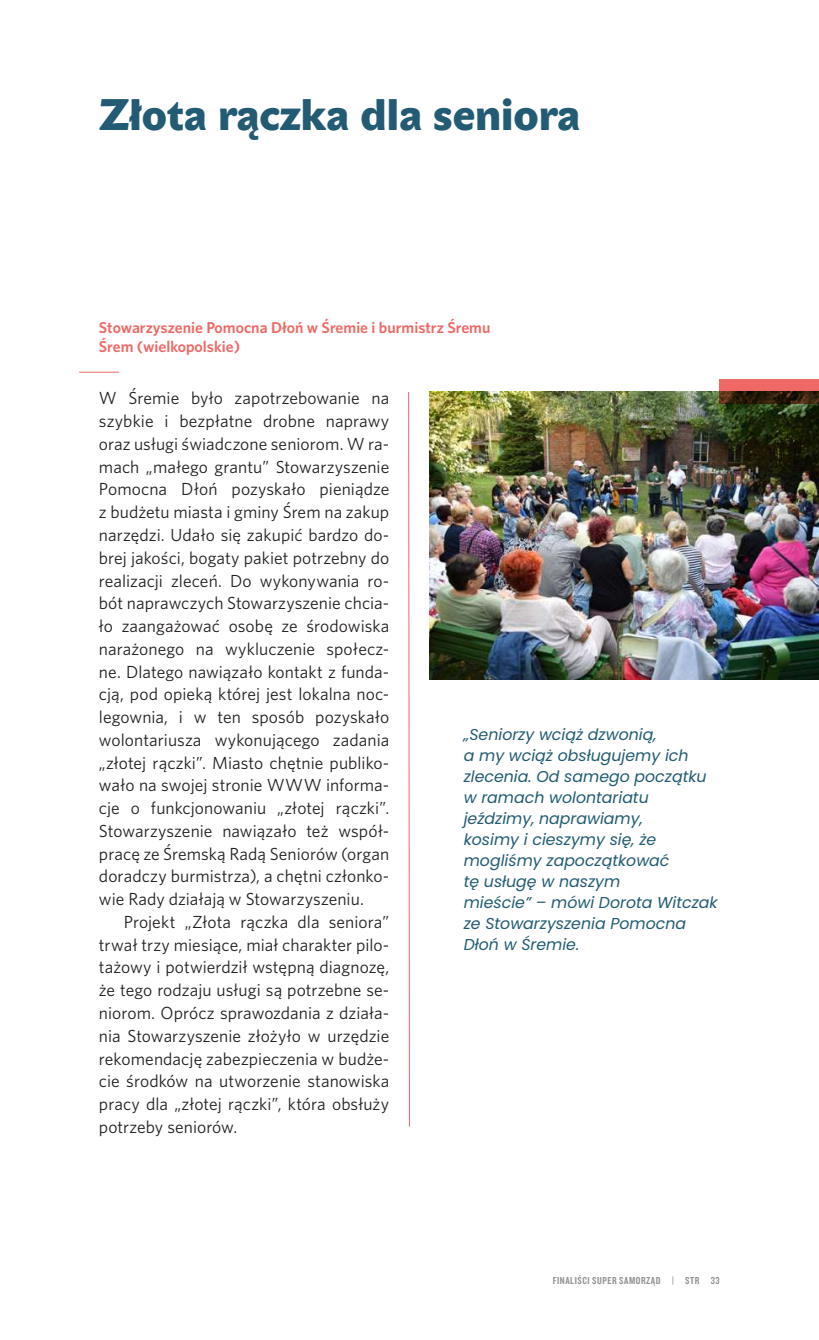
<style>
.page{position:relative;width:819px;height:1340px;background:#fff}
.page>*{position:absolute;margin:0;border:0;box-sizing:border-box;transform-origin:0 0}
.t1{font:43.75px "John Sans Black Pro";color:#225b73}
.t2{font:17.5px/22.8px "Whitney";letter-spacing:.005em;color:#231f20;text-align:justify}
.t3{font:italic 15.75px/21px "Poppins";color:#225b73}
.t4{font:600 15.75px/18.9px "Whitney";color:#ee6965}
.t5{font:10.5px "Knockout 49 Liteweight";letter-spacing:.05em;color:#939598}
</style>
<div class="page">
<img style="left:429px;top:392px;width:390px;height:288px">
<hr style="left:79px;top:372px;width:40px;height:1px;background:#ee6965">
<svg style="left:408px;top:392px;width:2px;height:735px"></svg>
<svg style="left:719px;top:380px;width:100px;height:24px;background:#874134"></svg>
<h1 class="t1" style="left:99px;top:89px;width:482px">Złota rączka dla seniora</h1>
<p class="t4" style="left:99px;top:318px;width:393px">Stowarzyszenie Pomocna Dłoń w Śremie i burmistrz Śremu<br>Śrem (wielkopolskie)</p>
<p class="t2" style="left:99px;top:386px;width:292px">W Śremie było zapotrzebowanie na szybkie i bezpłatne drobne naprawy oraz usługi świadczone seniorom. W ra&shy;mach „małego grantu” Stowarzyszenie Pomocna Dłoń pozyskało pieniądze z budżetu miasta i gminy Śrem na zakup narzędzi. Udało się zakupić bardzo do&shy;brej jakości, bogaty pakiet potrzebny do realizacji zleceń. Do wykonywania ro&shy;bót naprawczych Stowarzyszenie chcia&shy;ło zaangażować osobę ze środowiska narażonego na wykluczenie społecz&shy;ne. Dlatego nawiązało kontakt z funda&shy;cją, pod opieką której jest lokalna noc&shy;legownia, i w ten sposób pozyskało wolontariusza wykonującego zadania „złotej rączki”. Miasto chętnie publiko&shy;wało na swojej stronie WWW informa&shy;cje o funkcjonowaniu „złotej rączki”.<br>Stowarzyszenie nawiązało też współ&shy;pracę ze Śremską Radą Seniorów (organ doradczy burmistrza), a chętni członko&shy;wie Rady działają w Stowarzyszeniu.</p>
<p class="t2" style="left:99px;top:910px;width:292px;text-indent:25px">Projekt „Złota rączka dla seniora” trwał trzy miesiące, miał charakter pilo&shy;tażowy i potwierdził wstępną diagnozę, że tego rodzaju usługi są potrzebne se&shy;niorom. Oprócz sprawozdania z działa&shy;nia Stowarzyszenie złożyło w urzędzie rekomendację zabezpieczenia w budże&shy;cie środków na utworzenie stanowiska pracy dla „złotej rączki”, która obsłuży potrzeby seniorów.</p>
<p class="t3" style="left:463px;top:723px;width:255px">„Seniorzy wciąż dzwonią,<br>a my wciąż obsługujemy ich zlecenia. Od samego początku w ramach wolontariatu jeździmy, naprawiamy,<br>kosimy i cieszymy się, że mogliśmy zapoczątkować<br>tę usługę w naszym<br>mieście” – mówi Dorota Witczak ze Stowarzyszenia Pomocna<br>Dłoń w Śremie.</p>
<p class="t5" style="left:553px;top:1273px;width:168px">FINALIŚCI SUPER SAMORZĄD | STR 33</p>
</div>
